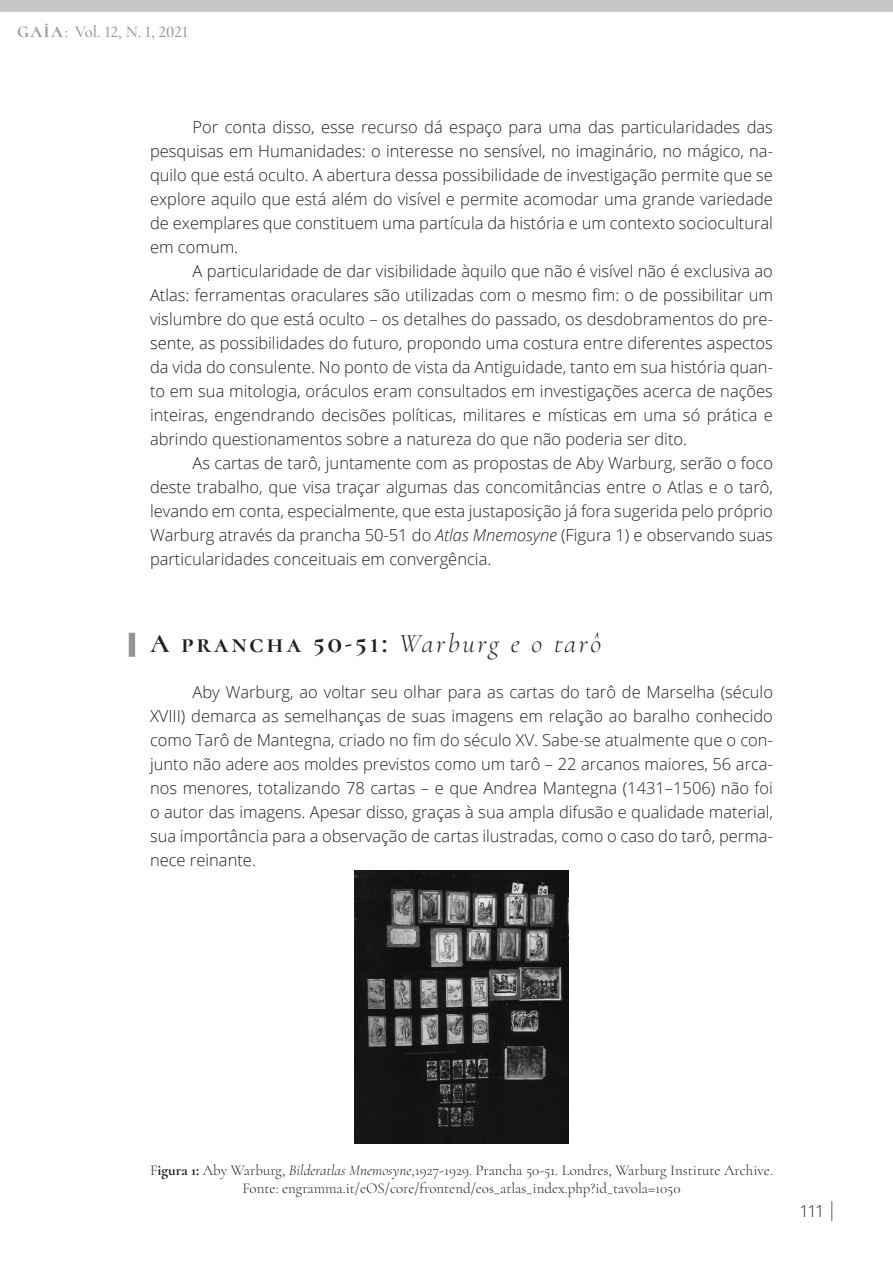
<style>
.page{position:relative;width:893px;height:1263px;background:#fff}
.page>*{position:absolute;margin:0;border:0;box-sizing:border-box;transform-origin:0 0}
.t1{font:700 27px "Cormorant";letter-spacing:.1em;color:#231f20}
.t2{font:300 16.5px/24px "Open Sans";color:#231f20;text-align:justify}
.t3{font:500 16.5px "Cormorant";color:#939598}
.t4{font:300 15px/18px "Cormorant";color:#231f20;text-align:center}
.s1{font-weight:700}
.s2{font-style:italic}
.s3{font-weight:300;font-style:italic}
</style>
<div class="page">
<div style="left:0;top:0;width:893px;height:11px;background:#c6c6c6"></div>
<svg style="left:831px;top:1201px;width:1px;height:20px"></svg>
<div style="left:129px;top:633px;width:6px;height:24px;background:#939598"></div>
<img style="left:355px;top:870px;width:213px;height:273px">
<p class="t3" style="left:17px;top:21px;width:173px"><span class="s1">GAÎA</span>: Vol. 12, N. 1, 2021</p>
<p class="t2" style="left:150px;top:114px;width:624px;text-indent:43px">Por conta disso, esse recurso dá espaço para uma das particularidades das pesquisas em Humanidades: o interesse no sensível, no imaginário, no mágico, na&shy;quilo que está oculto. A abertura dessa possibilidade de investigação permite que se explore aquilo que está além do visível e permite acomodar uma grande variedade de exemplares que constituem uma partícula da história e um contexto sociocultural em comum.</p>
<p class="t2" style="left:150px;top:258px;width:624px;text-indent:43px">A particularidade de dar visibilidade àquilo que não é visível não é exclusiva ao Atlas: ferramentas oraculares são utilizadas com o mesmo fim: o de possibilitar um vislumbre do que está oculto – os detalhes do passado, os desdobramentos do pre&shy;sente, as possibilidades do futuro, propondo uma costura entre diferentes aspectos da vida do consulente. No ponto de vista da Antiguidade, tanto em sua história quan&shy;to em sua mitologia, oráculos eram consultados em investigações acerca de nações inteiras, engendrando decisões políticas, militares e místicas em uma só prática e abrindo questionamentos sobre a natureza do que não poderia ser dito.</p>
<p class="t2" style="left:150px;top:450px;width:624px;text-indent:43px">As cartas de tarô, juntamente com as propostas de Aby Warburg, serão o foco deste trabalho, que visa traçar algumas das concomitâncias entre o Atlas e o tarô, levando em conta, especialmente, que esta justaposição já fora sugerida pelo próprio Warburg através da prancha 50-51 do <span class="s2">Atlas Mnemosyne</span> (Figura 1) e observando suas particularidades conceituais em convergência.</p>
<h1 class="t1" style="left:150px;top:627px;width:453px">A prancha 50-51: <span class="s3">Warburg e o tarô</span></h1>
<p class="t2" style="left:150px;top:679px;width:624px;text-indent:43px">Aby Warburg, ao voltar seu olhar para as cartas do tarô de Marselha (século XVIII) demarca as semelhanças de suas imagens em relação ao baralho conhecido como Tarô de Mantegna, criado no fim do século XV. Sabe-se atualmente que o con&shy;junto não adere aos moldes previstos como um tarô – 22 arcanos maiores, 56 arca&shy;nos menores, totalizando 78 cartas – e que Andrea Mantegna (1431–1506) não foi o autor das imagens. Apesar disso, graças à sua ampla difusão e qualidade material, sua importância para a observação de cartas ilustradas, como o caso do tarô, perma&shy;nece reinante.</p>
<p class="t4" style="left:150px;top:1161px;width:624px">F<span class="s1">igura 1:</span> Aby Warburg, <span class="s2">Bilderatlas Mnemosyne</span>,1927-1929. Prancha 50-51. Londres, Warburg Institute Archive.<br>Fonte: engramma.it/eOS/core/frontend/eos_atlas_index.php?id_tavola=1050</p>
<p class="t2" style="left:799px;top:1198px;width:27px">111</p>
</div>
